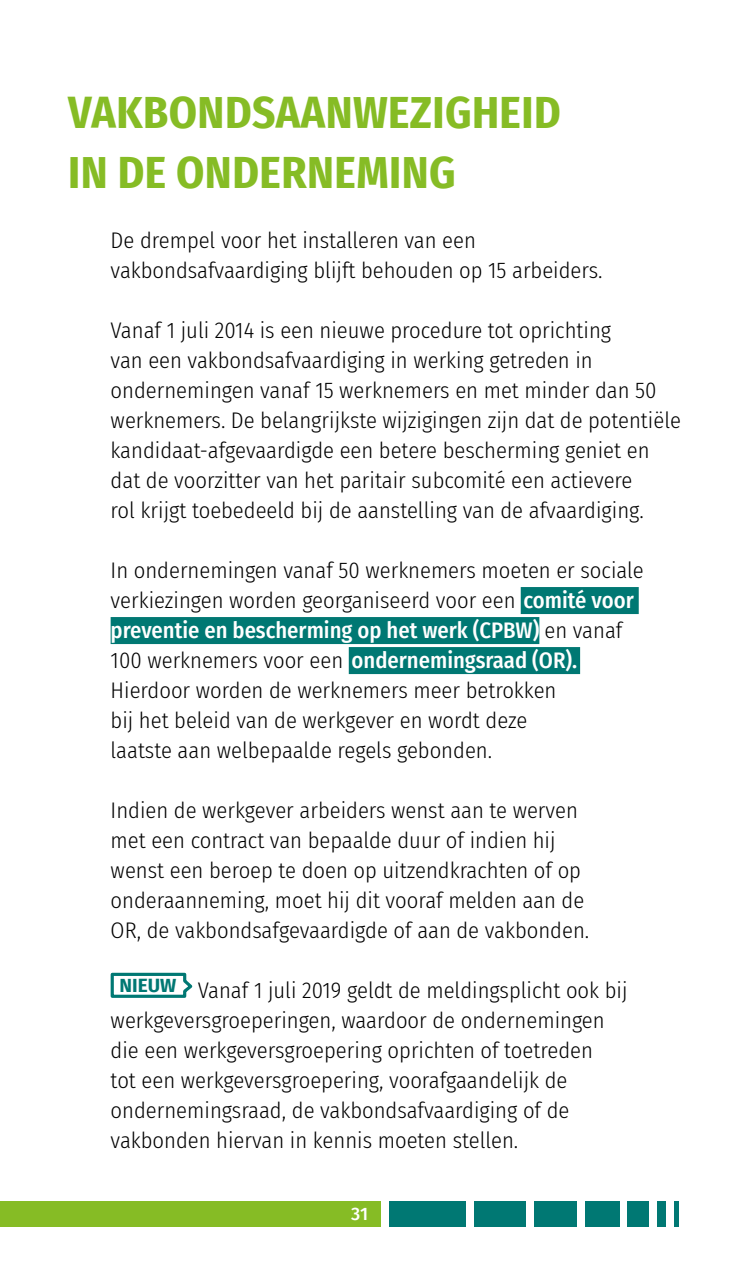
<style>
.page{position:relative;width:749px;height:1276px;background:#fff}
.page>*{position:absolute;margin:0;border:0;box-sizing:border-box;transform-origin:0 0}
.t1{font:700 45px/60px "Fira Sans Condensed";letter-spacing:.01em;color:#86bc25}
.t2{font:300 22.5px/30px "Fira Sans Condensed";color:#000}
.t3{font:500 18px "Fira Sans";color:#fff}
.s1{font-weight:500;color:#fff}
</style>
<div class="page">
<div style="left:0;top:1201px;width:381px;height:26px;background:#86bc25"></div>
<div style="left:389px;top:1201px;width:77px;height:26px;background:#007873"></div>
<div style="left:474px;top:1201px;width:51px;height:26px;background:#007873"></div>
<div style="left:534px;top:1201px;width:42px;height:26px;background:#007873"></div>
<div style="left:585px;top:1201px;width:34px;height:26px;background:#007873"></div>
<div style="left:627px;top:1201px;width:21px;height:26px;background:#007873"></div>
<div style="left:657px;top:1201px;width:8px;height:26px;background:#007873"></div>
<hr style="left:674px;top:1201px;width:4px;height:26px;background:#007873">
<div style="left:520px;top:587px;width:118px;height:27px;background:#007873"></div>
<div style="left:111px;top:617px;width:428px;height:27px;background:#007873"></div>
<div style="left:348px;top:647px;width:232px;height:27px;background:#007873"></div>
<svg style="left:110px;top:972px;width:83px;height:26px"></svg>
<h1 class="t1" style="left:68px;top:79px;width:494px">VAKBONDSAANWEZIGHEID<br>IN DE ONDERNEMING</h1>
<p class="t2" style="left:111px;top:225px;width:493px">De drempel voor het installeren van een vakbondsafvaardiging blijft behouden op 15 arbeiders.</p>
<p class="t2" style="left:111px;top:315px;width:571px">Vanaf 1 juli 2014 is een nieuwe procedure tot oprichting<br>van een vakbondsafvaardiging in werking getreden in ondernemingen vanaf 15 werknemers en met minder dan 50 werknemers. De belangrijkste wijzigingen zijn dat de potentiële kandidaat-afgevaardigde een betere bescherming geniet en dat de voorzitter van het paritair subcomité een actievere<br>rol krijgt toebedeeld bij de aanstelling van de afvaardiging.</p>
<p class="t2" style="left:111px;top:555px;width:534px">In ondernemingen vanaf 50 werknemers moeten er sociale verkiezingen worden georganiseerd voor een <span class="s1">comité voor preventie en bescherming op het werk (CPBW)</span> en vanaf 100 werknemers voor een <span class="s1">ondernemingsraad (OR).<br></span>Hierdoor worden de werknemers meer betrokken<br>bij het beleid van de werkgever en wordt deze<br>laatste aan welbepaalde regels gebonden.</p>
<p class="t2" style="left:111px;top:795px;width:480px">Indien de werkgever arbeiders wenst aan te werven met een contract van bepaalde duur of indien hij wenst een beroep te doen op uitzendkrachten of op onderaanneming, moet hij dit vooraf melden aan de OR, de vakbondsafgevaardigde of aan de vakbonden.</p>
<p class="t2" style="left:111px;top:975px;width:518px;text-indent:9px"><sup>NIEUW</sup> Vanaf 1 juli 2019 geldt de meldingsplicht ook bij werkgeversgroeperingen, waardoor de ondernemingen die een werkgeversgroepering oprichten of toetreden<br>tot een werkgeversgroepering, voorafgaandelijk de ondernemingsraad, de vakbondsafvaardiging of de vakbonden hiervan in kennis moeten stellen.</p>
<p class="t3" style="left:351px;top:1199px;width:18px">31</p>
</div>
